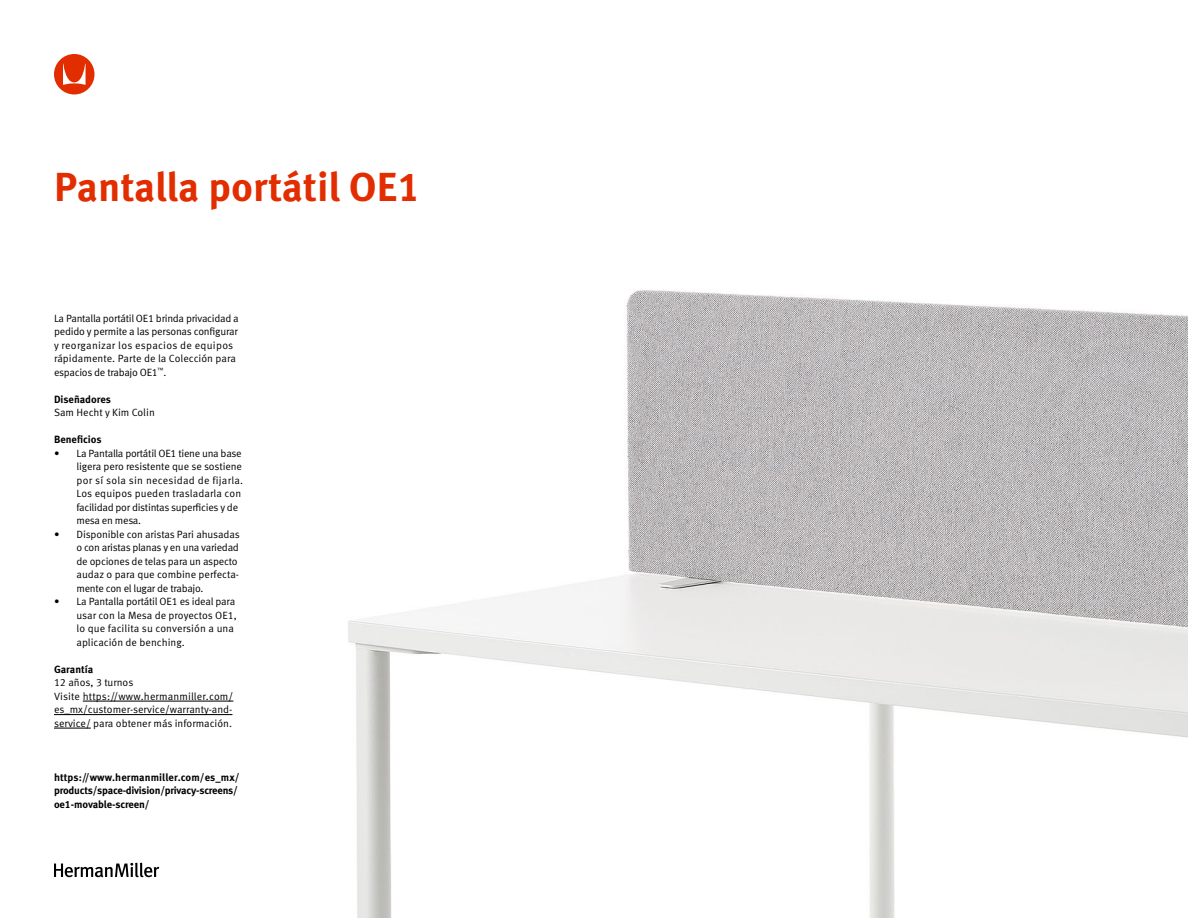
<style>
.page{position:relative;width:1188px;height:918px;background:#fff}
.page>*{position:absolute;margin:0;border:0;box-sizing:border-box;transform-origin:0 0}
.t1{font:700 40.5px "Meta OT";color:#e22d00}
.Body_Copy{font:10.5px/13.5px "Meta OT Norm";letter-spacing:-.01em;color:#000}
.Body_Copy-2{font:700 10.5px/13.5px "Meta OT";letter-spacing:-.01em;color:#000}
</style>
<div class="page">
<svg style="left:54px;top:54px;width:41px;height:40px"></svg>
<svg style="left:54px;top:863px;width:105px;height:14px"></svg>
<img style="left:348px;top:290px;width:840px;height:628px">
<hr style="left:83px;top:701px;width:150px;height:1px;background:#000">
<hr style="left:54px;top:714px;width:178px;height:1px;background:#000">
<hr style="left:54px;top:728px;width:37px;height:1px;background:#000">
<p class="t1" style="left:54px;top:162px;width:368px">Pantalla portátil OE1</p>
<p class="Body_Copy" style="left:54px;top:312px;width:186px">La Pantalla portátil OE1 brinda privacidad a pedido y permite a las personas configurar y reorganizar los espacios de equipos rápidamente. Parte de la Colección para espacios de trabajo OE1<sup>™</sup>.</p>
<p class="Body_Copy-2" style="left:54px;top:393px;width:58px">Diseñadores</p>
<p class="Body_Copy" style="left:54px;top:406px;width:102px">Sam Hecht y Kim Colin</p>
<p class="Body_Copy-2" style="left:54px;top:433px;width:49px">Beneficios</p>
<p class="Body_Copy" style="left:76px;top:447px;width:168px;text-indent:-22px">• La Pantalla portátil OE1 tiene una base ligera pero resistente que se sostiene por sí sola sin necesidad de fijarla.<br>Los equipos pueden trasladarla con facilidad por distintas superficies y de mesa en mesa.</p>
<p class="Body_Copy" style="left:76px;top:528px;width:165px;text-indent:-22px">• Disponible con aristas Pari ahusadas o con aristas planas y en una variedad de opciones de telas para un aspecto audaz o para que combine perfecta&shy;mente con el lugar de trabajo.</p>
<p class="Body_Copy" style="left:76px;top:595px;width:162px;text-indent:-22px">• La Pantalla portátil OE1 es ideal para usar con la Mesa de proyectos OE1, lo que facilita su conversión a una aplicación de benching.</p>
<p class="Body_Copy-2" style="left:54px;top:663px;width:41px">Garantía</p>
<p class="Body_Copy" style="left:54px;top:676px;width:181px">12 años, 3 turnos<br>Visite https://www.hermanmiller.com/ es_mx/customer-service/warranty-and&shy;service/ para obtener más información.</p>
<p class="Body_Copy-2" style="left:54px;top:771px;width:187px">https://www.hermanmiller.com/es_mx/ products/space-division/privacy-screens/ oe1-movable-screen/</p>
</div>
